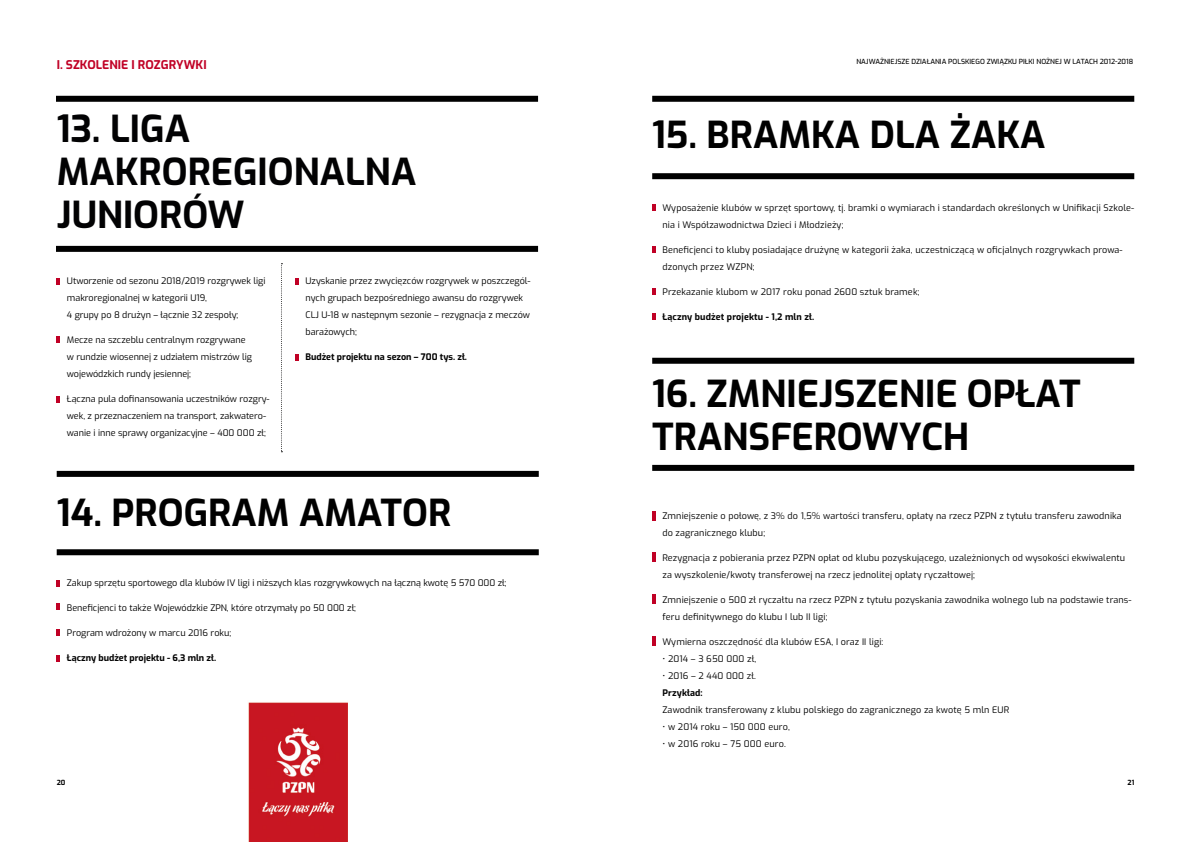
<style>
.page{position:relative;width:1191px;height:842px;background:#fff}
.page>*{position:absolute;margin:0;border:0;box-sizing:border-box;transform-origin:0 0}
.t1{font:700 37px/43px "Exo";color:#000}
.t2{font:700 37px "Exo";color:#020203}
.t3{font:700 12px "Exo";color:#c00025}
.t4{font:9px/17px "Exo";letter-spacing:.015em;color:#000}
.t5{font:700 9px "Exo";color:#000}
.t6{font:500 7px "Exo";color:#000}
.t7{font:700 7px "Exo";color:#000}
</style>
<div class="page">
<svg style="left:57px;top:278px;width:3px;height:7px"></svg>
<svg style="left:57px;top:336px;width:3px;height:7px"></svg>
<svg style="left:57px;top:396px;width:3px;height:7px"></svg>
<svg style="left:57px;top:580px;width:3px;height:7px"></svg>
<svg style="left:652px;top:204px;width:3px;height:6px"></svg>
<svg style="left:652px;top:511px;width:3px;height:9px"></svg>
<svg style="left:652px;top:246px;width:3px;height:6px"></svg>
<svg style="left:652px;top:552px;width:3px;height:10px"></svg>
<svg style="left:652px;top:288px;width:3px;height:7px"></svg>
<svg style="left:652px;top:594px;width:3px;height:10px"></svg>
<svg style="left:652px;top:314px;width:3px;height:6px"></svg>
<svg style="left:652px;top:636px;width:3px;height:9px"></svg>
<svg style="left:57px;top:603px;width:3px;height:7px"></svg>
<svg style="left:57px;top:630px;width:3px;height:6px"></svg>
<svg style="left:57px;top:655px;width:3px;height:6px"></svg>
<svg style="left:295px;top:278px;width:4px;height:7px"></svg>
<svg style="left:295px;top:354px;width:4px;height:7px"></svg>
<div style="left:57px;top:471px;width:482px;height:6px;background:#000"></div>
<div style="left:57px;top:549px;width:482px;height:6px;background:#000"></div>
<img style="left:248px;top:702px;width:100px;height:140px">
<div style="left:652px;top:96px;width:482px;height:6px;background:#000"></div>
<div style="left:652px;top:358px;width:482px;height:6px;background:#000"></div>
<div style="left:56px;top:96px;width:482px;height:6px;background:#000"></div>
<div style="left:56px;top:246px;width:482px;height:6px;background:#000"></div>
<div style="left:652px;top:173px;width:482px;height:6px;background:#000"></div>
<div style="left:652px;top:465px;width:482px;height:6px;background:#000"></div>
<svg style="left:281px;top:263px;width:1px;height:189px"></svg>
<p class="t3" style="left:57px;top:55px;width:151px">I. SZKOLENIE I ROZGRYWKI</p>
<p class="t2" style="left:57px;top:101px;width:135px">13. LIGA</p>
<p class="t2" style="left:57px;top:144px;width:361px">MAKROREGIONALNA</p>
<p class="t2" style="left:57px;top:187px;width:189px">JUNIORÓW</p>
<p class="t4" style="left:67px;top:272px;width:200px">Utworzenie od sezonu 2018/2019 rozgrywek ligi makroregionalnej w kategorii U19,</p>
<p class="t4" style="left:67px;top:306px;width:173px">4 grupy po 8 drużyn – łącznie 32 zespoły;</p>
<p class="t4" style="left:67px;top:331px;width:180px">Mecze na szczeblu centralnym rozgrywane</p>
<p class="t4" style="left:67px;top:348px;width:187px">w rundzie wiosennej z udziałem mistrzów lig wojewódzkich rundy jesiennej;</p>
<p class="t4" style="left:67px;top:390px;width:204px">Łączna pula dofinansowania uczestników rozgry&shy;wek, z przeznaczeniem na transport, zakwatero&shy;wanie i inne sprawy organizacyjne – 400 000 zł;</p>
<p class="t4" style="left:305px;top:272px;width:227px">Uzyskanie przez zwycięzców rozgrywek w poszczegól&shy;nych grupach bezpośredniego awansu do rozgrywek<br>CLJ U-18 w następnym sezonie – rezygnacja z meczów</p>
<p class="t4" style="left:305px;top:323px;width:53px">barażowych;</p>
<p class="t5" style="left:305px;top:350px;width:163px">Budżet projektu na sezon – 700 tys. zł.</p>
<p class="t1" style="left:57px;top:489px;width:396px">14. PROGRAM AMATOR</p>
<p class="t4" style="left:67px;top:574px;width:441px">Zakup sprzętu sportowego dla klubów IV ligi i niższych klas rozgrywkowych na łączną kwotę 5 570 000 zł;</p>
<p class="t4" style="left:67px;top:599px;width:291px">Beneficjenci to także Wojewódzkie ZPN, które otrzymały po 50 000 zł;</p>
<p class="t4" style="left:67px;top:624px;width:166px">Program wdrożony w marcu 2016 roku;</p>
<p class="t5" style="left:67px;top:651px;width:151px">Łączny budżet projektu - 6,3 mln zł.</p>
<p class="t6" style="left:856px;top:56px;width:278px">NAJWAŻNIEJSZE DZIAŁANIA POLSKIEGO ZWIĄZKU PIŁKI NOŻNEJ W LATACH 2012-2018</p>
<p class="t1" style="left:652px;top:111px;width:395px">15. BRAMKA DLA ŻAKA</p>
<p class="t4" style="left:662px;top:198px;width:473px">Wyposażenie klubów w sprzęt sportowy, tj. bramki o wymiarach i standardach określonych w Unifikacji Szkole&shy;nia i Współzawodnictwa Dzieci i Młodzieży;</p>
<p class="t4" style="left:662px;top:240px;width:462px">Beneficjenci to kluby posiadające drużynę w kategorii żaka, uczestniczącą w oficjalnych rozgrywkach prowa&shy;dzonych przez WZPN;</p>
<p class="t4" style="left:662px;top:282px;width:258px">Przekazanie klubom w 2017 roku ponad 2600 sztuk bramek;</p>
<p class="t5" style="left:662px;top:310px;width:153px">Łączny budżet projektu - 1,2 mln zł.</p>
<p class="t1" style="left:652px;top:370px;width:430px">16. ZMNIEJSZENIE OPŁAT<br>TRANSFEROWYCH</p>
<p class="t4" style="left:662px;top:506px;width:461px">Zmniejszenie o połowę, z 3% do 1,5% wartości transferu, opłaty na rzecz PZPN z tytułu transferu zawodnika do zagranicznego klubu;</p>
<p class="t4" style="left:662px;top:548px;width:464px">Rezygnacja z pobierania przez PZPN opłat od klubu pozyskującego, uzależnionych od wysokości ekwiwalentu za wyszkolenie/kwoty transferowej na rzecz jednolitej opłaty ryczałtowej;</p>
<p class="t4" style="left:662px;top:590px;width:470px">Zmniejszenie o 500 zł ryczałtu na rzecz PZPN z tytułu pozyskania zawodnika wolnego lub na podstawie trans&shy;feru definitywnego do klubu I lub II ligi;</p>
<p class="t4" style="left:662px;top:632px;width:222px">Wymierna oszczędność dla klubów ESA, I oraz II ligi:</p>
<p class="t4" style="left:662px;top:649px;width:95px">• 2014 – 3 650 000 zł,</p>
<p class="t4" style="left:662px;top:666px;width:95px">• 2016 – 2 440 000 zł.</p>
<p class="t5" style="left:662px;top:685px;width:42px">Przykład:</p>
<p class="t4" style="left:662px;top:700px;width:348px">Zawodnik transferowany z klubu polskiego do zagranicznego za kwotę 5 mln EUR</p>
<p class="t4" style="left:662px;top:717px;width:129px">• w 2014 roku – 150 000 euro,</p>
<p class="t4" style="left:662px;top:734px;width:125px">• w 2016 roku – 75 000 euro.</p>
<p class="t7" style="left:57px;top:777px;width:10px">20</p>
<p class="t7" style="left:1127px;top:777px;width:8px">21</p>
</div>
